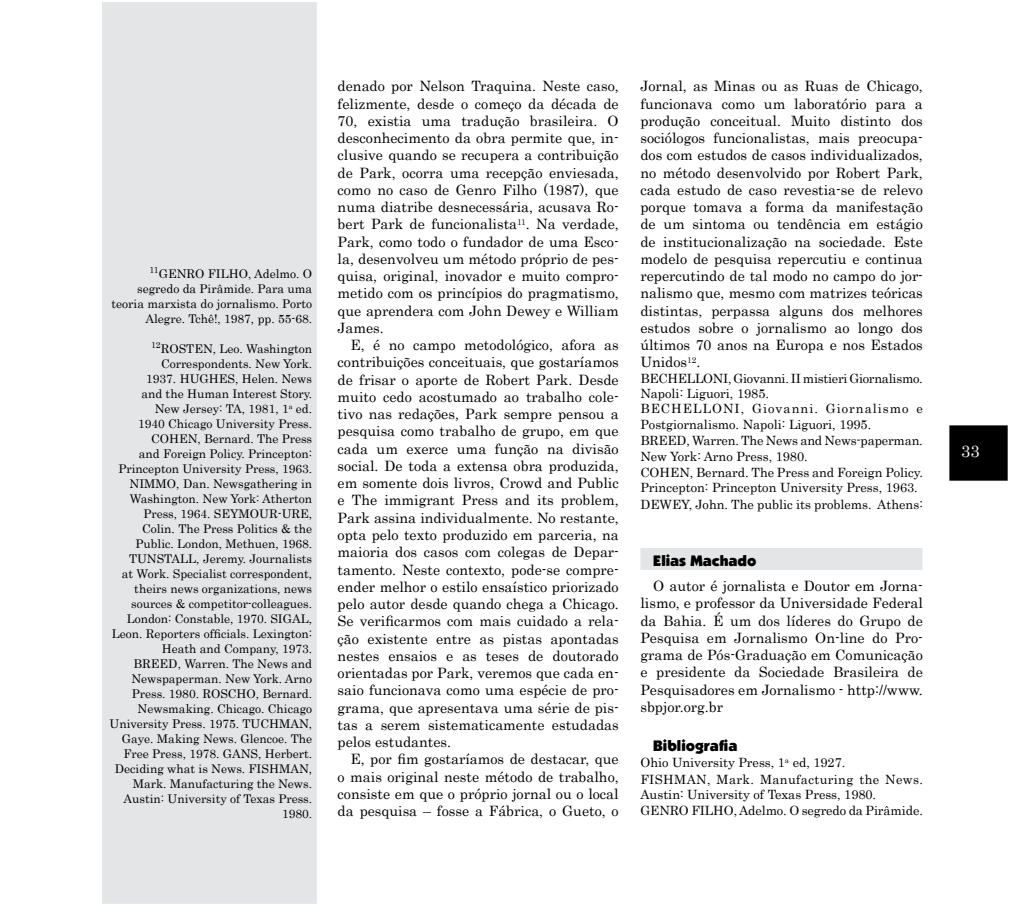
<style>
.page{position:relative;width:1025px;height:906px;background:#fff}
.page>*{position:absolute;margin:0;border:0;box-sizing:border-box;transform-origin:0 0}
.t1{font:16.5px "Century";color:#fff}
.t2{font:15px "Boulder";color:#000}
.t3{font:14.25px/17.2px "Century";color:#000;text-align:justify}
.t4{font:12.75px/15.3px "Century";color:#000}
.t5{font:12.75px/16.5px "Century";letter-spacing:.03em;color:#000}
.t6{font:12px/15px "Century";color:#000;text-align:right}
</style>
<div class="page">
<div style="left:950px;top:426px;width:57px;height:54px;background:#000"></div>
<div style="left:949px;top:425px;width:58px;height:56px;border:2px solid #000"></div>
<div style="left:103px;top:3px;width:213px;height:900px;background:#e4e5e6"></div>
<div style="left:102px;top:2px;width:215px;height:902px;border:2px solid #e4e5e6"></div>
<div style="left:641px;top:549px;width:281px;height:20px;background:#e4e5e6"></div>
<div style="left:640px;top:548px;width:282px;height:22px;border:2px solid #e4e5e6"></div>
<p class="t6" style="left:112px;top:265px;width:202px"><sup>11</sup>GENRO FILHO, Adelmo. O segredo da Pirâmide. Para uma teoria marxista do jornalismo. Porto<br>Alegre. Tchê!, 1987, pp. 55-68.</p>
<p class="t6" style="left:110px;top:340px;width:204px"><sup>12</sup>ROSTEN, Leo. Washington<br>Correspondents. New York.<br>1937. HUGHES, Helen. News<br>and the Human Interest Story.<br>New Jersey: TA, 1981, 1<sup>a</sup> ed.<br>1940 Chicago University Press.<br>COHEN, Bernard. The Press<br>and Foreign Policy. Princepton:<br>Princepton University Press, 1963.<br>NIMMO, Dan. Newsgathering in<br>Washington. New York: Atherton<br>Press, 1964. SEYMOUR-URE,<br>Colin. The Press Politics &amp; the<br>Public. London, Methuen, 1968.<br>TUNSTALL, Jeremy. Journalists<br>at Work. Specialist correspondent, theirs news organizations, news sources &amp; competitor-colleagues.<br>London: Constable, 1970. SIGAL,<br>Leon. Reporters officials. Lexington:<br>Heath and Company, 1973.<br>BREED, Warren. The News and<br>Newspaperman. New York. Arno<br>Press. 1980. ROSCHO, Bernard.<br>Newsmaking. Chicago. Chicago<br>University Press. 1975. TUCHMAN,<br>Gaye. Making News. Glencoe. The<br>Free Press, 1978. GANS, Herbert.<br>Deciding what is News. FISHMAN,<br>Mark. Manufacturing the News.<br>Austin: University of Texas Press.<br>1980.</p>
<p class="t3" style="left:338px;top:76px;width:283px">denado por Nelson Traquina. Neste caso, felizmente, desde o começo da década de 70, existia uma tradução brasileira. O desconhecimento da obra permite que, in&shy;clusive quando se recupera a contribuição de Park, ocorra uma recepção enviesada, como no caso de Genro Filho (1987), que numa diatribe desnecessária, acusava Ro&shy;bert Park de funcionalista<sup>11</sup>. Na verdade, Park, como todo o fundador de uma Esco&shy;la, desenvolveu um método próprio de pes&shy;quisa, original, inovador e muito compro&shy;metido com os princípios do pragmatismo, que aprendera com John Dewey e William James.</p>
<p class="t3" style="left:338px;top:335px;width:283px;text-indent:13px">E, é no campo metodológico, afora as contribuições conceituais, que gostaríamos de frisar o aporte de Robert Park. Desde muito cedo acostumado ao trabalho cole&shy;tivo nas redações, Park sempre pensou a pesquisa como trabalho de grupo, em que cada um exerce uma função na divisão social. De toda a extensa obra produzida, em somente dois livros, Crowd and Public e The immigrant Press and its problem, Park assina individualmente. No restante, opta pelo texto produzido em parceria, na maioria dos casos com colegas de Depar&shy;tamento. Neste contexto, pode-se compre&shy;ender melhor o estilo ensaístico priorizado pelo autor desde quando chega a Chicago.<br>Se verificarmos com mais cuidado a rela&shy;ção existente entre as pistas apontadas nestes ensaios e as teses de doutorado orientadas por Park, veremos que cada en&shy;saio funcionava como uma espécie de pro&shy;grama, que apresentava uma série de pis&shy;tas a serem sistematicamente estudadas pelos estudantes.</p>
<p class="t3" style="left:338px;top:749px;width:283px;text-indent:13px">E, por fim gostaríamos de destacar, que o mais original neste método de trabalho, consiste em que o próprio jornal ou o local da pesquisa – fosse a Fábrica, o Gueto, o</p>
<p class="t3" style="left:640px;top:76px;width:284px">Jornal, as Minas ou as Ruas de Chicago, funcionava como um laboratório para a produção conceitual. Muito distinto dos sociólogos funcionalistas, mais preocupa&shy;dos com estudos de casos individualizados, no método desenvolvido por Robert Park, cada estudo de caso revestia-se de relevo porque tomava a forma da manifestação de um sintoma ou tendência em estágio de institucionalização na sociedade. Este modelo de pesquisa repercutiu e continua repercutindo de tal modo no campo do jor&shy;nalismo que, mesmo com matrizes teóricas distintas, perpassa alguns dos melhores estudos sobre o jornalismo ao longo dos últimos 70 anos na Europa e nos Estados Unidos<sup>12</sup>.</p>
<p class="t4" style="left:640px;top:369px;width:284px">BECHELLONI, Giovanni. II mistieri Giornalismo.<br>Napoli: Liguori, 1985.<br>BECHELLONI, Giovanni. Giornalismo e Postgiornalismo. Napoli: Liguori, 1995.</p>
<p class="t4" style="left:640px;top:432px;width:284px">BREED, Warren. The News and News-paperman.<br>New York: Arno Press, 1980.</p>
<p class="t4" style="left:640px;top:464px;width:284px">COHEN, Bernard. The Press and Foreign Policy.<br>Princepton: Princepton University Press, 1963.</p>
<p class="t4" style="left:640px;top:495px;width:284px">DEWEY, John. The public its problems. Athens:</p>
<p class="t2" style="left:653px;top:552px;width:105px">Elias Machado</p>
<p class="t3" style="left:640px;top:576px;width:284px;text-indent:13px">O autor é jornalista e Doutor em Jorna&shy;lismo, e professor da Universidade Federal da Bahia. É um dos líderes do Grupo de Pesquisa em Jornalismo On-line do Pro&shy;grama de Pós-Graduação em Comunicação e presidente da Sociedade Brasileira de Pesquisadores em Jornalismo - http://www. sbpjor.org.br</p>
<p class="t2" style="left:653px;top:736px;width:86px">Bibliografia</p>
<p class="t5" style="left:640px;top:753px;width:284px">Ohio University Press, 1<sup>a</sup> ed, 1927.<br>FISHMAN, Mark. Manufacturing the News.</p>
<p class="t4" style="left:640px;top:785px;width:284px;line-height:16.5px">Austin: University of Texas Press, 1980.<br>GENRO FILHO, Adelmo. O segredo da Pirâmide.</p>
<p class="t1" style="left:961px;top:437px;width:20px">33</p>
</div>
